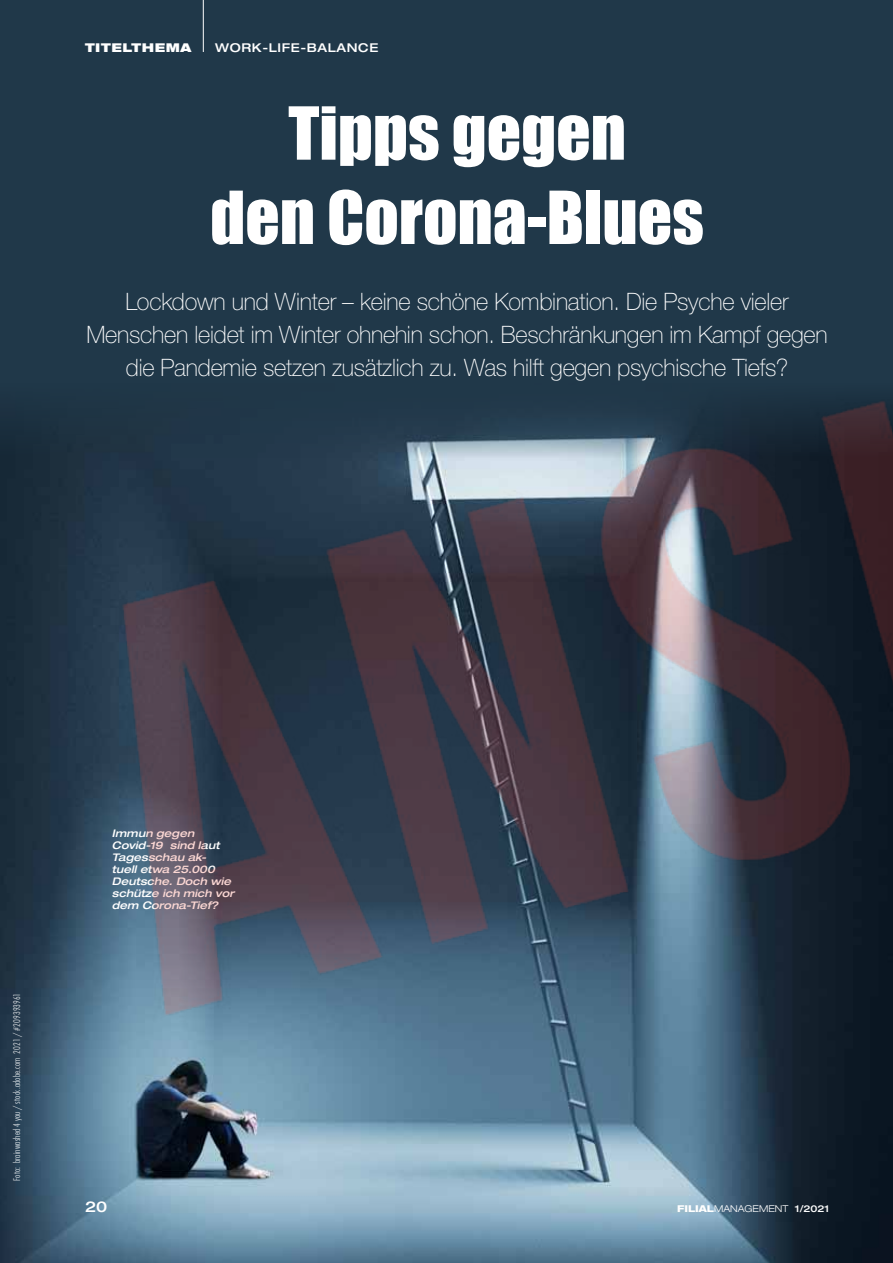
<style>
.page{position:relative;width:893px;height:1263px;background:#fff}
.page>*{position:absolute;margin:0;border:0;box-sizing:border-box;transform-origin:0 0}
.t1{font:67.5px/84.3px "Impact";color:#fff;text-align:center}
.t2{font:100 24px/33px "Helvetica Neue";letter-spacing:-.01em;color:#fff;text-align:center}
.t3{font:500 expanded 15px "Helvetica Neue";color:#fff}
.t4{font:500 expanded 12.15px "Helvetica Neue";letter-spacing:.05em;color:#fff}
.t5{font:900 expanded 12.15px "Helvetica Neue";letter-spacing:.05em;color:#fff}
.t6{font:italic 500 expanded 10.5px/12.1px "Helvetica Neue";letter-spacing:.005em;color:#fff}
.t7{font:300 expanded 9.45px "Helvetica Neue";color:#fff}
.t8{font:300 condensed 9px "Futura";letter-spacing:.02em;color:#fff}
.s1{font-weight:800}
.s2{font-weight:500}
</style>
<div class="page">
<img style="left:0;top:0;width:893px;height:1263px">
<p class="t5" style="left:85px;top:40px;width:108px">TITELTHEMA</p>
<p class="t4" style="left:215px;top:40px;width:165px">WORK-LIFE-BALANCE</p>
<h1 class="t1" style="left:210px;top:89px;width:495px">Tipps gegen<br>den Corona-Blues</h1>
<p class="t2" style="left:86px;top:285px;width:743px">Lockdown und Winter – keine schöne Kombination. Die Psyche vieler<br>Menschen leidet im Winter ohnehin schon. Beschränkungen im Kampf gegen die Pandemie setzen zusätzlich zu. Was hilft gegen psychische Tiefs?</p>
<p class="t8" style="left:11px;top:1181px;width:189px;rotate:-90deg">Foto: brainwashed 4 you / stock.adobe.com 2021 / #209393961</p>
<p class="t6" style="left:112px;top:827px;width:124px">Immun gegen<br>Covid-19 sind laut<br>Tagesschau ak-<br>tuell etwa 25.000<br>Deutsche. Doch wie schütze ich mich vor dem Corona-Tief?</p>
<p class="t3" style="left:85px;top:1197px;width:24px">20</p>
<p class="t7" style="left:677px;top:1203px;width:154px"><span class="s1">Filial</span>MANAGEMENT <span class="s2">1/2021</span></p>
</div>
